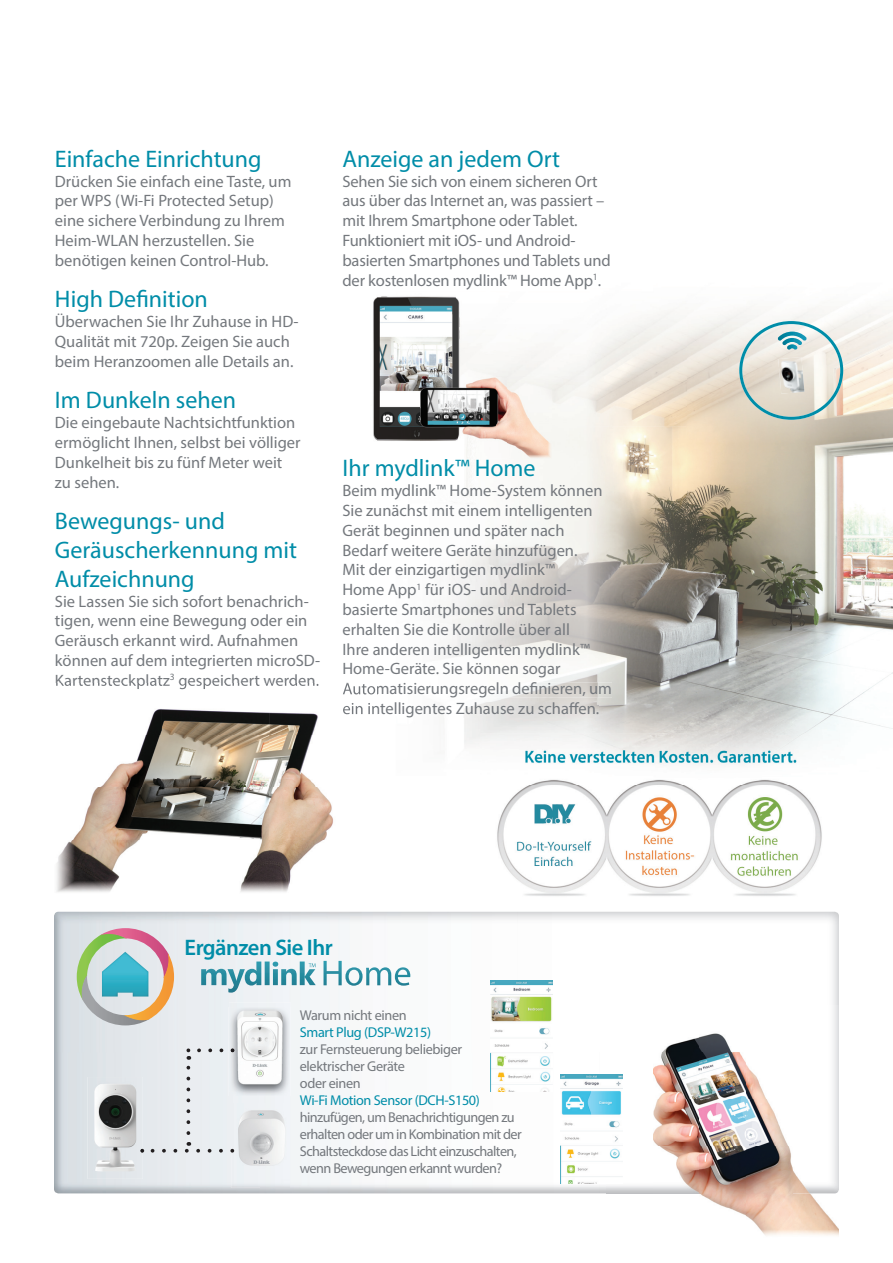
<style>
.page{position:relative;width:893px;height:1263px;background:#fff}
.page>*{position:absolute;margin:0;border:0;box-sizing:border-box;transform-origin:0 0}
.t1{font:24px/28.8px "Myriad Pro";color:#008da8}
.t2{font:600 22.5px "Myriad Pro";letter-spacing:-.025em;color:#008da8}
.t3{font:16.5px/19.8px "Myriad Pro";color:#74787d}
.t4{font:14.25px/17.1px "Myriad Pro";letter-spacing:-.04em;color:#74787d}
.t5{font:14.25px "Myriad Pro";letter-spacing:-.025em;color:#008da8}
</style>
<div class="page">
<img style="left:481px;top:307px;width:412px;height:435px">
<img style="left:422px;top:682px;width:190px;height:16px">
<img style="left:414px;top:702px;width:185px;height:15px">
<svg style="left:739px;top:321px;width:104px;height:99px;background:#ced9d3"></svg>
<img style="left:54px;top:912px;width:785px;height:140px">
<img style="left:54px;top:1052px;width:553px;height:141px">
<img style="left:231px;top:1104px;width:59px;height:84px">
<img style="left:607px;top:1193px;width:185px;height:43px">
<img style="left:792px;top:1193px;width:47px;height:43px">
<img style="left:607px;top:1005px;width:232px;height:188px">
<svg style="left:77px;top:928px;width:97px;height:97px;background:#b8c4bd"></svg>
<svg style="left:201px;top:961px;width:209px;height:25px"></svg>
<img style="left:373px;top:297px;width:5px;height:144px">
<img style="left:378px;top:296px;width:117px;height:48px">
<img style="left:378px;top:344px;width:78px;height:51px">
<img style="left:456px;top:344px;width:39px;height:34px">
<img style="left:378px;top:395px;width:43px;height:46px">
<img style="left:495px;top:378px;width:56px;height:40px">
<img style="left:464px;top:418px;width:87px;height:40px">
<img style="left:421px;top:378px;width:74px;height:68px">
<img style="left:490px;top:980px;width:62px;height:111px">
<img style="left:560px;top:1074px;width:62px;height:109px">
<img style="left:483px;top:736px;width:356px;height:160px">
<img style="left:234px;top:1092px;width:57px;height:4px">
<img style="left:229px;top:1002px;width:62px;height:5px">
<img style="left:229px;top:1007px;width:62px;height:85px">
<svg style="left:186px;top:1048px;width:48px;height:85px;background:#e2e6e9"></svg>
<img style="left:778px;top:357px;width:26px;height:37px">
<img style="left:56px;top:683px;width:322px;height:209px">
<img style="left:56px;top:683px;width:114px;height:6px">
<img style="left:175px;top:683px;width:144px;height:6px">
<img style="left:87px;top:1077px;width:56px;height:102px">
<svg style="left:140px;top:1142px;width:94px;height:10px"></svg>
<h1 class="t1" style="left:55px;top:144px;width:208px">Einfache Einrichtung</h1>
<p class="t3" style="left:55px;top:171px;width:238px">Drücken Sie einfach eine Taste, um per WPS (Wi-Fi Protected Setup) eine sichere Verbindung zu Ihrem<br>Heim-WLAN herzustellen. Sie benötigen keinen Control-Hub.</p>
<h1 class="t1" style="left:55px;top:285px;width:154px">High Definition</h1>
<p class="t3" style="left:55px;top:311px;width:245px">Überwachen Sie Ihr Zuhause in HD-<br>Qualität mit 720p. Zeigen Sie auch beim Heranzoomen alle Details an.</p>
<h1 class="t1" style="left:55px;top:386px;width:183px">Im Dunkeln sehen</h1>
<p class="t3" style="left:55px;top:412px;width:247px">Die eingebaute Nachtsichtfunktion ermöglicht Ihnen, selbst bei völliger<br>Dunkelheit bis zu fünf Meter weit zu sehen.</p>
<h1 class="t1" style="left:55px;top:506px;width:244px">Bewegungs- und<br>Geräuscherkennung mit<br>Aufzeichnung</h1>
<p class="t3" style="left:55px;top:591px;width:267px">Sie Lassen Sie sich sofort benachrich&shy;tigen, wenn eine Bewegung oder ein Geräusch erkannt wird. Aufnahmen können auf dem integ rierten microSD-Kartensteckplatz<sup>3</sup> gespeichert werden.</p>
<h1 class="t1" style="left:342px;top:144px;width:219px">Anzeige an jedem Ort</h1>
<p class="t3" style="left:342px;top:171px;width:270px">Sehen Sie sich von einem sicheren Ort aus über das Internet an, was passiert – mit Ihrem Smartphone oder Tablet.<br>Funktioniert mit iOS- und Android&shy;basierten Smartphones und Tablets und der kostenlosen mydlink™ Home App<sup>1</sup>.</p>
<h1 class="t1" style="left:342px;top:454px;width:195px">Ihr mydlink™ Home</h1>
<p class="t3" style="left:342px;top:480px;width:271px">Beim mydlink™ Home-System können Sie zunächst mit einem intelligenten Gerät beginnen und später nach Bedarf weitere Geräte hinzufügen.<br>Mit der einzigartigen mydlink™<br>Home App<sup>1</sup> für iOS- und Android&shy;basierte Smartphones und Tablets erhalten Sie die Kontrolle über all<br>Ihre anderen intelligenten mydlink™ Home-Geräte. Sie können sogar Automatisierungsregeln definieren, um ein intelligentes Zuhause zu schaffen.</p>
<h2 class="t2" style="left:185px;top:933px;width:150px">Ergänzen Sie Ihr</h2>
<p class="t4" style="left:300px;top:1006px;width:108px">Warum nicht einen</p>
<p class="t5" style="left:300px;top:1023px;width:133px">Smart Plug (DSP-W215)</p>
<p class="t4" style="left:300px;top:1040px;width:164px">zur Fernsteuerung beliebiger elektrischer Geräte<br>oder einen</p>
<p class="t5" style="left:300px;top:1091px;width:182px">Wi-Fi Motion Sensor (DCH-S150)</p>
<p class="t4" style="left:300px;top:1108px;width:223px">hinzufügen, um Benachrichtigungen zu erhalten oder um in Kombination mit der Schaltsteckdose das Licht einzuschalten, wenn Bewegungen erkannt wurden?</p>
</div>
